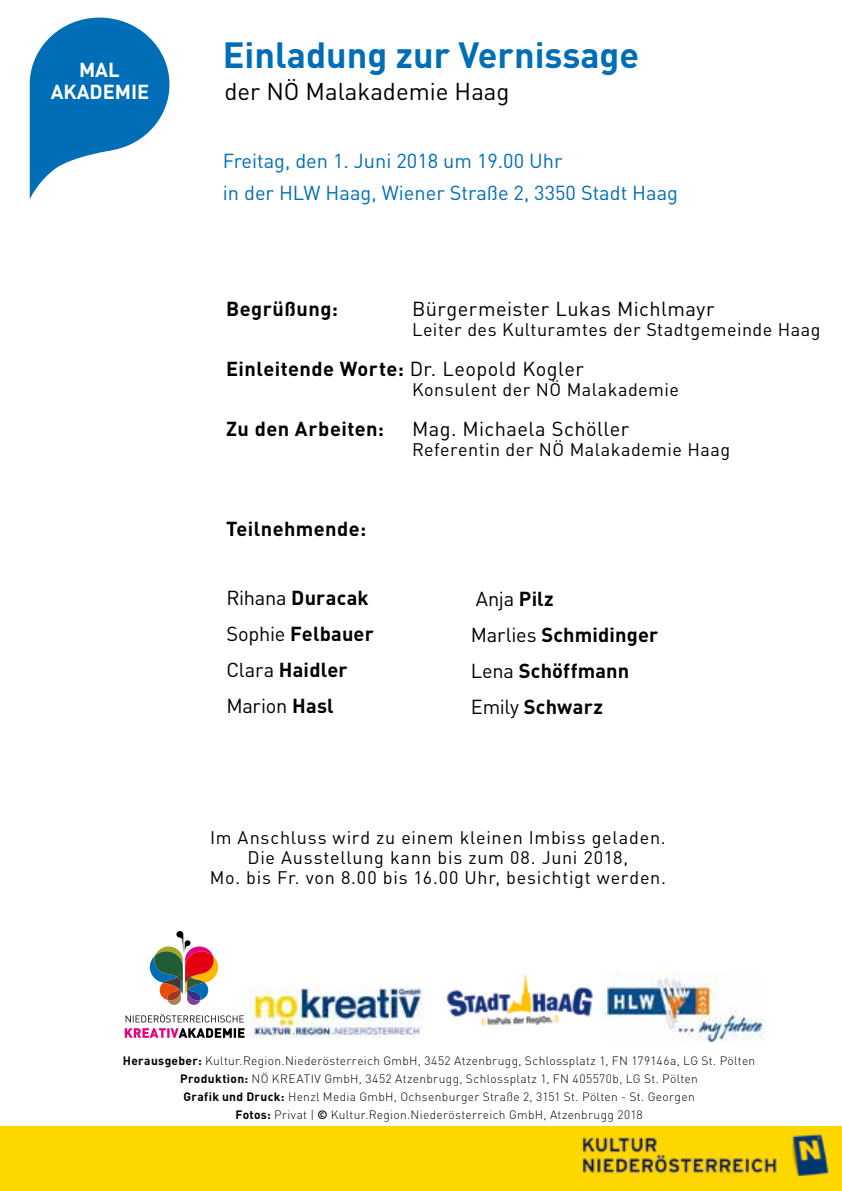
<style>
.page{position:relative;width:842px;height:1191px;background:#fff}
.page>*{position:absolute;margin:0;border:0;box-sizing:border-box;transform-origin:0 0}
.t1{font:700 36px "DIN";color:#006eb7}
.t2{font:24px "DIN";color:#000}
.t3{font:700 20px/36px "DIN";letter-spacing:.02em;color:#000}
.t4{font:20px/32px "DIN";color:#006eb7}
.t5{font:20px "DIN";letter-spacing:.02em;color:#000}
.t6{font:700 20px/22.2px "DIN";color:#fff;text-align:center}
.t7{font:18px/20px "DIN";letter-spacing:.03em;color:#000;text-align:center}
.t8{font:300 12px/18px "DIN";letter-spacing:.025em;color:#000;text-align:center}
.s1{font-weight:400}
.s2{font-weight:700}
</style>
<div class="page">
<svg style="left:30px;top:18px;width:139px;height:181px"></svg>
<img style="left:446px;top:974px;width:147px;height:53px">
<div style="left:0;top:1126px;width:262px;height:65px;background:#ffd700"></div>
<div style="left:262px;top:1126px;width:121px;height:65px;background:#ffd700"></div>
<img style="left:383px;top:1126px;width:459px;height:65px">
<svg style="left:150px;top:931px;width:68px;height:73px"></svg>
<svg style="left:126px;top:1013px;width:118px;height:9px"></svg>
<svg style="left:125px;top:1028px;width:119px;height:9px"></svg>
<img style="left:251px;top:987px;width:173px;height:50px">
<img style="left:604px;top:973px;width:161px;height:69px">
<h3 class="t6" style="left:51px;top:58px;width:100px">MAL<br>AKADEMIE</h3>
<h1 class="t1" style="left:223px;top:31px;width:418px">Einladung zur Vernissage</h1>
<h2 class="t2" style="left:224px;top:76px;width:287px">der NÖ Malakademie Haag</h2>
<h3 class="t4" style="left:223px;top:144px;width:457px">Freitag, den 1. Juni 2018 um 19.00 Uhr<br>in der HLW Haag, Wiener Straße 2, 3350 Stadt Haag</h3>
<h3 class="t3" style="left:226px;top:290px;width:113px">Begrüßung:</h3>
<h3 class="t5" style="left:412px;top:296px;width:304px">Bürgermeister Lukas Michlmayr</h3>
<h3 class="t7" style="left:412px;top:319px;width:410px">Leiter des Kulturamtes der Stadtgemeinde Haag</h3>
<h3 class="t3" style="left:226px;top:350px;width:359px">Einleitende Worte: <span class="s1">Dr. Leopold Kogler</span></h3>
<h3 class="t7" style="left:412px;top:379px;width:268px">Konsulent der NÖ Malakademie</h3>
<h3 class="t3" style="left:226px;top:410px;width:160px">Zu den Arbeiten:</h3>
<h3 class="t5" style="left:412px;top:416px;width:219px">Mag. Michaela Schöller</h3>
<h3 class="t7" style="left:412px;top:439px;width:320px">Referentin der NÖ Malakademie Haag</h3>
<h3 class="t3" style="left:226px;top:510px;width:142px">Teilnehmende:</h3>
<h3 class="t3" style="left:226px;top:578px;width:149px"><span class="s1">Rihana</span> Duracak<br><span class="s1">Sophie</span> Felbauer<br><span class="s1">Clara</span> Haidler<br><span class="s1">Marion</span> Hasl</h3>
<h3 class="t3" style="left:471px;top:579px;width:189px"><span class="s1">Anja</span> Pilz<br><span class="s1">Marlies</span> Schmidinger<br><span class="s1">Lena</span> Schöffmann<br><span class="s1">Emily</span> Schwarz</h3>
<h3 class="t7" style="left:210px;top:827px;width:458px">Im Anschluss wird zu einem kleinen Imbiss geladen.<br>Die Ausstellung kann bis zum 08. Juni 2018,<br>Mo. bis Fr. von 8.00 bis 16.00 Uhr, besichtigt werden.</h3>
<p class="t8" style="left:123px;top:1051px;width:634px"><span class="s2">Herausgeber:</span> Kultur.Region.Niederösterreich GmbH, 3452 Atzenbrugg, Schlossplatz 1, FN 179146a, LG St. Pölten <span class="s2">Produktion:</span> NÖ KREATIV GmbH, 3452 Atzenbrugg, Schlossplatz 1, FN 405570b, LG St. Pölten<br><span class="s2">Grafik und Druck:</span> Henzl Media GmbH, Ochsenburger Straße 2, 3151 St. Pölten - St. Georgen<br><span class="s2">Fotos:</span> Privat | <span class="s2">©</span> Kultur.Region.Niederösterreich GmbH, Atzenbrugg 2018</p>
</div>
